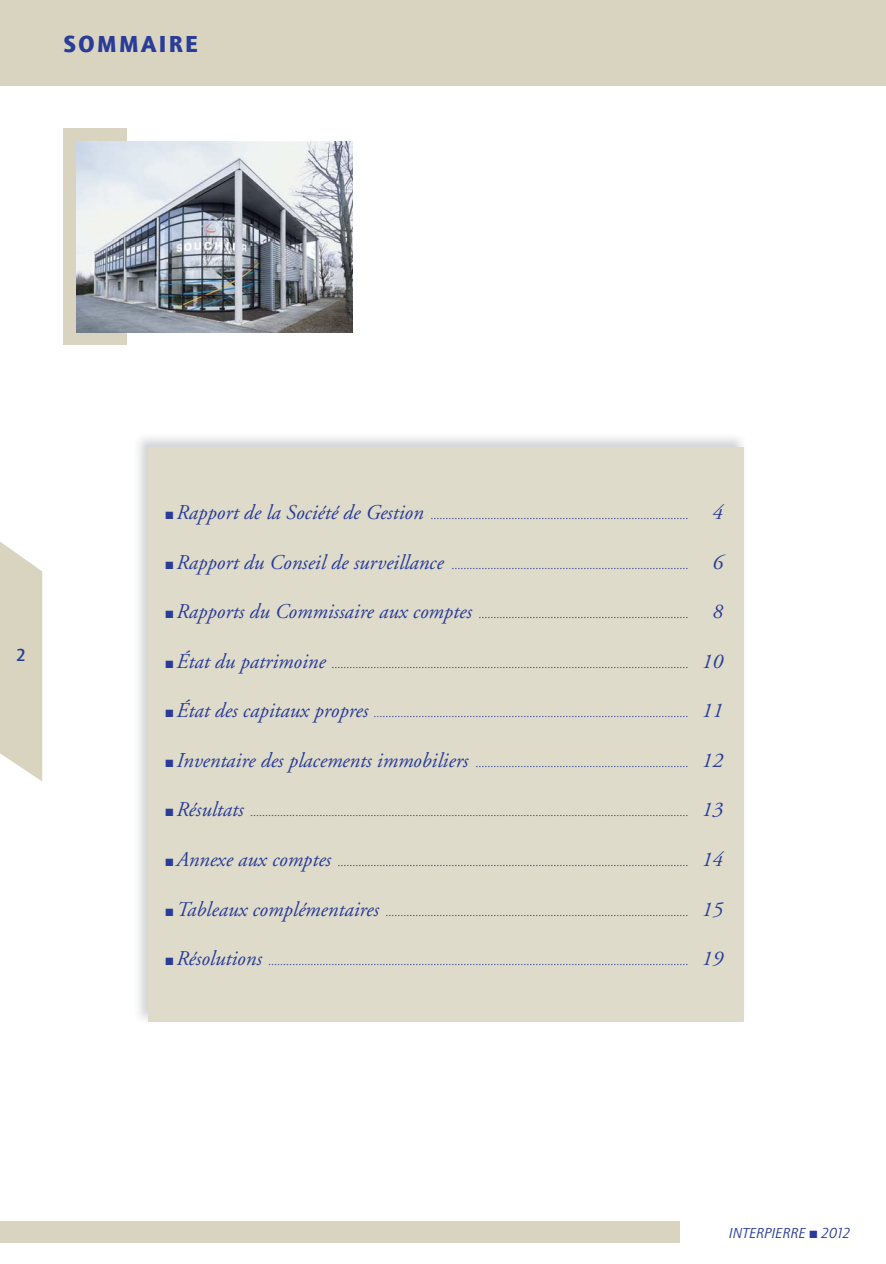
<style>
.page{position:relative;width:886px;height:1264px;background:#fff}
.page>*{position:absolute;margin:0;border:0;box-sizing:border-box;transform-origin:0 0}
.t1{font:900 24px "Quay Itc T";letter-spacing:.1em;color:#293c98}
.t2{font:700 18px "Quay Itc T";color:#293c98}
.t3{font:italic 15px "Quay Itc T";color:#293c98}
.t4{font:italic 12px "Adobe Garamond";color:#293c98}
.s1{font-size:21px}
</style>
<div class="page">
<div style="left:0;top:0;width:886px;height:86px;background:#d9d4bf"></div>
<div style="left:0;top:1221px;width:680px;height:21px;background:#d9d4bf"></div>
<svg style="left:0;top:541px;width:42px;height:240px;background:#ddd9c6"></svg>
<img style="left:138px;top:437px;width:606px;height:585px">
<div style="left:149px;top:447px;width:595px;height:574px;background:#dfdbca"></div>
<div style="left:63px;top:128px;width:64px;height:217px;background:#d9d4bf"></div>
<img style="left:76px;top:141px;width:277px;height:191px">
<h1 class="t1" style="left:63px;top:30px;width:135px">SOMMAIRE</h1>
<h2 class="t2" style="left:16px;top:646px;width:11px">2</h2>
<p class="t4" style="left:166px;top:510px;width:559px">■ <span class="s1">Rapport de la Société de Gestion</span> ...................................................................................... <span class="s1">4</span></p>
<p class="t4" style="left:166px;top:560px;width:559px">■ <span class="s1">Rapport du Conseil de surveillance</span> ............................................................................... <span class="s1">6</span></p>
<p class="t4" style="left:166px;top:609px;width:559px">■ <span class="s1">Rapports du Commissaire aux comptes</span> ...................................................................... <span class="s1">8</span></p>
<p class="t4" style="left:166px;top:659px;width:559px">■ <span class="s1">État du patrimoine</span> ....................................................................................................................... <span class="s1">10</span></p>
<p class="t4" style="left:166px;top:708px;width:559px">■ <span class="s1">État des capitaux propres</span> ......................................................................................................... <span class="s1">11</span></p>
<p class="t4" style="left:166px;top:758px;width:559px">■ <span class="s1">Inventaire des placements immobiliers</span> ....................................................................... <span class="s1">12</span></p>
<p class="t4" style="left:166px;top:807px;width:559px">■ <span class="s1">Résultats</span> .................................................................................................................................................. <span class="s1">13</span></p>
<p class="t4" style="left:166px;top:857px;width:559px">■ <span class="s1">Annexe aux comptes</span> ..................................................................................................................... <span class="s1">14</span></p>
<p class="t4" style="left:166px;top:906px;width:559px">■ <span class="s1">Tableaux complémentaires</span> ..................................................................................................... <span class="s1">15</span></p>
<p class="t4" style="left:166px;top:956px;width:559px">■ <span class="s1">Résolutions</span> ............................................................................................................................................ <span class="s1">19</span></p>
<p class="t3" style="left:728px;top:1224px;width:123px">INTERPIERRE ■ 2012</p>
</div>
